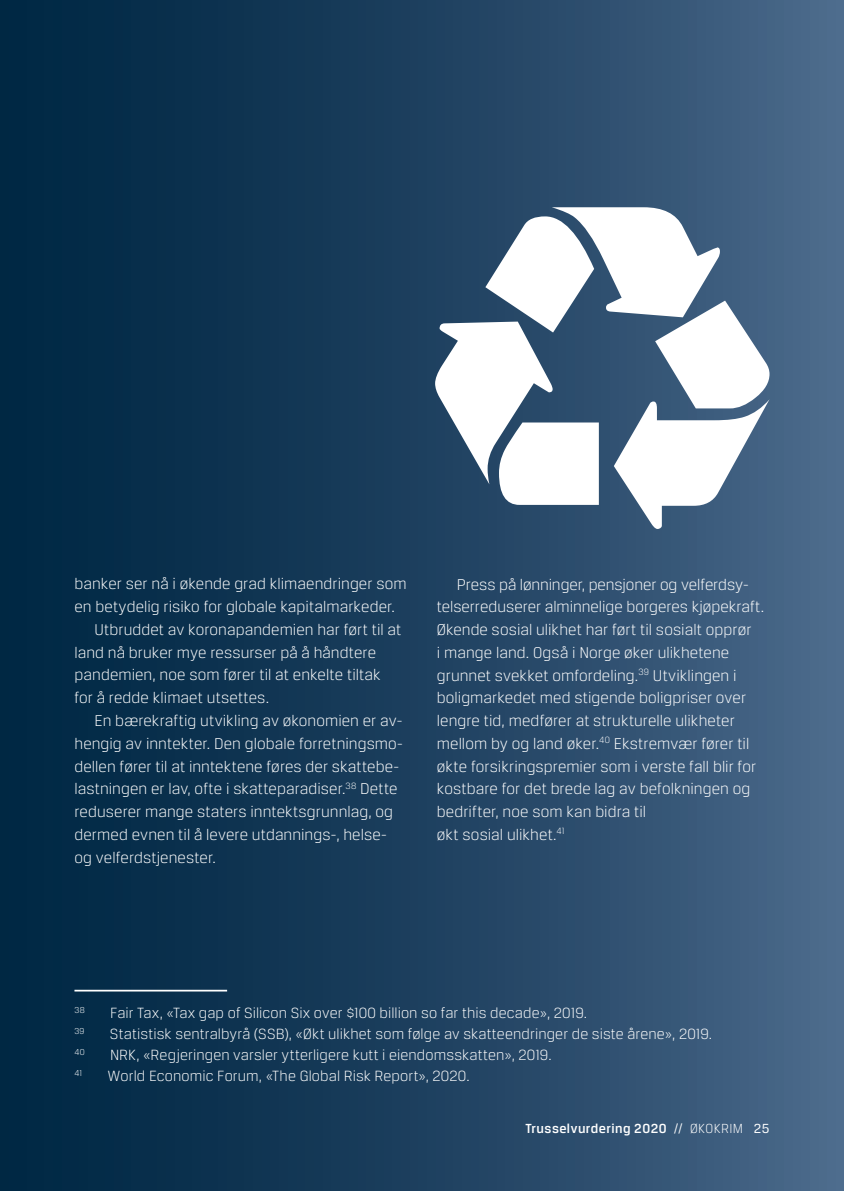
<style>
.page{position:relative;width:844px;height:1191px;background:#fff}
.page>*{position:absolute;margin:0;border:0;box-sizing:border-box;transform-origin:0 0}
.t1{font:300 16.62px/22.8px "Breuer Text";letter-spacing:.005em;color:#fff}
.t2{font:300 15.75px "Breuer Text";letter-spacing:.01em;color:#fff}
.t3{font:500 14px "Breuer Text";letter-spacing:.03em;color:#fff}
.t4{font:300 9.1px "Breuer Text";color:#fff}
.s1{font-weight:400}
.s2{font-weight:300}
</style>
<div class="page">
<div style="left:0;top:0;width:843px;height:1191px;background:linear-gradient(to right,#00213d,#476587)"></div>
<hr style="left:74px;top:989px;width:153px;height:2px;background:#fff">
<svg style="left:435px;top:207px;width:334px;height:322px"></svg>
<p class="t1" style="left:74px;top:572px;width:333px">banker ser nå i økende grad klimaendringer som</p>
<p class="t1" style="left:74px;top:595px;width:322px">en betydelig risiko for globale kapitalmarkeder.</p>
<p class="t1" style="left:94px;top:618px;width:308px">Utbruddet av koronapandemien har ført til at</p>
<p class="t1" style="left:74px;top:640px;width:303px">land nå bruker mye ressurser på å håndtere</p>
<p class="t1" style="left:74px;top:663px;width:308px">pandemien, noe som fører til at enkelte tiltak</p>
<p class="t1" style="left:74px;top:686px;width:196px">for å redde klimaet utsettes.</p>
<p class="t1" style="left:94px;top:709px;width:309px">En bærekraftig utvikling av økonomien er av-</p>
<p class="t1" style="left:74px;top:731px;width:330px">hengig av inntekter. Den globale forretningsmo-</p>
<p class="t1" style="left:74px;top:754px;width:326px">dellen fører til at inntektene føres der skattebe-</p>
<p class="t1" style="left:74px;top:777px;width:324px">lastningen er lav, ofte i skatteparadiser.<sup>38</sup> Dette</p>
<p class="t1" style="left:74px;top:800px;width:320px">reduserer mange staters inntektsgrunnlag, og</p>
<p class="t1" style="left:74px;top:822px;width:314px">dermed evnen til å levere utdannings-, helse-</p>
<p class="t1" style="left:74px;top:845px;width:143px">og velferdstjenester.</p>
<p class="t1" style="left:437px;top:572px;width:328px;text-indent:20px">Press på lønninger, pensjoner og velferdsy&shy;telserreduserer alminnelige borgeres kjøpekraft.<br>Økende sosial ulikhet har ført til sosialt opprør<br>i mange land. Også i Norge øker ulikhetene grunnet svekket omfordeling.<sup>39</sup> Utviklingen i boligmarkedet med stigende boligpriser over lengre tid, medfører at strukturelle ulikheter mellom by og land øker.<sup>40</sup> Ekstremvær fører til økte forsikringspremier som i verste fall blir for kostbare for det brede lag av befolkningen og bedrifter, noe som kan bidra til<br>økt sosial ulikhet.<sup>41</sup></p>
<p class="t4" style="left:74px;top:1005px;width:12px">38</p>
<p class="t2" style="left:110px;top:1004px;width:478px">Fair Tax, «Tax gap of Silicon Six over $100 billion so far this decade», 2019.</p>
<p class="t4" style="left:74px;top:1026px;width:12px">39</p>
<p class="t2" style="left:110px;top:1025px;width:603px">Statistisk sentralbyrå (SSB), «Økt ulikhet som følge av skatteendringer de siste årene», 2019.</p>
<p class="t4" style="left:74px;top:1047px;width:12px">40</p>
<p class="t2" style="left:110px;top:1046px;width:443px">NRK, «Regjeringen varsler ytterligere kutt i eiendomsskatten», 2019.</p>
<p class="t4" style="left:74px;top:1068px;width:9px">41</p>
<p class="t2" style="left:108px;top:1067px;width:363px">World Economic Forum, «The Global Risk Report», 2020.</p>
<p class="t3" style="left:525px;top:1120px;width:245px">Trusselvurdering 2020 <span class="s1">//</span> <span class="s2">ØKOKRIM</span> <span class="s1">25</span></p>
</div>
